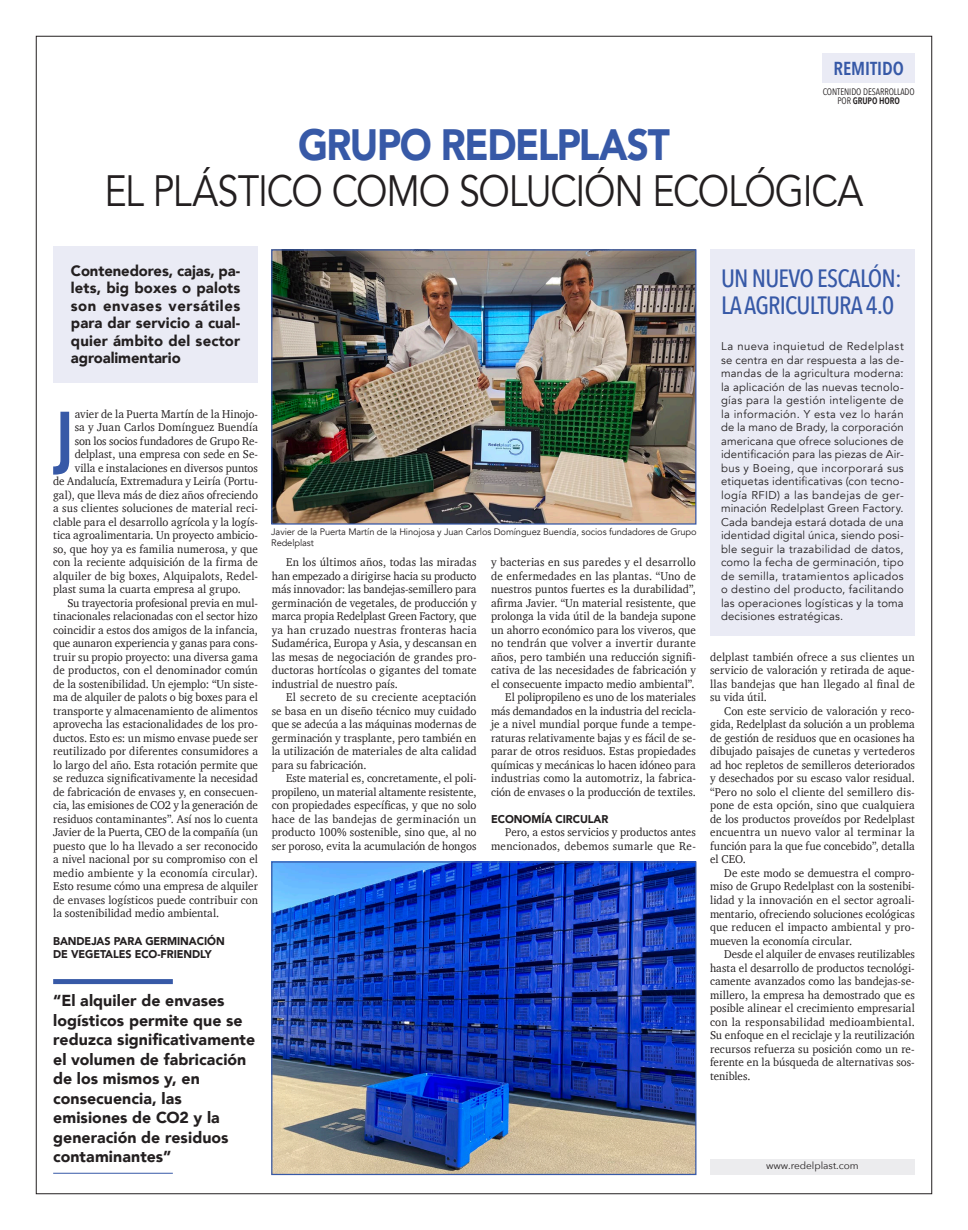
<style>
.page{position:relative;width:968px;height:1230px;background:#fff}
.page>*{position:absolute;margin:0;border:0;box-sizing:border-box;transform-origin:0 0}
.t1{font:600 83.25px "Titillium";color:#3759a7;scale:.95 1}
.t2{font:43.75px "Avenir";letter-spacing:-.035em;color:#231f20;scale:.86 1}
.t3{font:900 43.75px "Avenir";letter-spacing:-.04em;color:#3759a7;scale:.88 1}
.t4{font:500 25px/26.2px "Avenir Next Condensed";letter-spacing:-.03em;color:#3759a7}
.t5{font:600 18.75px "Avenir Next Condensed";color:#3759a7}
.t6{font:900 15.88px/19.5px "Avenir";letter-spacing:.005em;color:#231f20}
.t7{font:900 15px/17.5px "Avenir";letter-spacing:.005em;color:#231f20;text-align:justify}
.t8{font:11.62px/13.5px "Charter";letter-spacing:.005em;color:#231f20;text-align:justify;scale:.95 1}
.t9{font:11.62px "Charter";letter-spacing:.025em;color:#231f20;scale:.95 1}
.t10{font:11.25px/13.5px "Avenir";letter-spacing:.015em;color:#231f20;text-align:justify}
.t11{font:900 11.25px/13.5px "Avenir";letter-spacing:-.005em;color:#231f20;scale:.95 1}
.t12{font:10px "Avenir Next";color:#231f20}
.t13{font:9.38px/11.2px "Avenir";letter-spacing:-.01em;color:#231f20}
.t14{font:9.38px/9.4px "Avenir Next Condensed";letter-spacing:-.005em;color:#231f20;text-align:center}
.s1{font-weight:600}
</style>
<div class="page">
<div style="left:822px;top:53px;width:92px;height:30px;background:#eaebf5"></div>
<img style="left:273px;top:251px;width:421px;height:271px">
<div style="left:271px;top:249px;width:425px;height:275px;border:1px solid #3759a7"></div>
<img style="left:273px;top:863px;width:421px;height:310px">
<div style="left:271px;top:861px;width:425px;height:314px;border:1px solid #3759a7"></div>
<div style="left:53px;top:246px;width:205px;height:137px;background:#eaebf5"></div>
<div style="left:710px;top:250px;width:204px;height:386px;background:#eaebf5"></div>
<div style="left:710px;top:1158px;width:204px;height:16px;background:#ececee"></div>
<div style="left:53px;top:979px;width:120px;height:5px;background:#3759a7"></div>
<hr style="left:53px;top:1172px;width:120px;height:1px;background:#3759a7">
<h3 class="t5" style="left:833px;top:52px;width:72px">REMITIDO</h3>
<p class="t14" style="left:822px;top:86px;width:93px">CONTENIDO DESARROLLADO<br>POR <span class="s1">GRUPO HORO</span></p>
<h2 class="t3" style="left:298px;top:107px;width:424px">GRUPO REDELPLAST</h2>
<h2 class="t2" style="left:105px;top:165px;width:883px">EL PLÁSTICO COMO SOLUCIÓN ECOLÓGICA</h2>
<p class="t7" style="left:71px;top:261px;width:171px">Contenedores, cajas, pa&shy;lets, big boxes o palots son envases versátiles para dar servicio a cual&shy;quier ámbito del sector agroalimentario</p>
<h1 class="t1" style="left:52px;top:377px;width:26px">J</h1>
<p class="t8" style="left:75px;top:407px;width:194px">avier de la Puerta Martín de la Hinojo-</p>
<p class="t8" style="left:75px;top:420px;width:194px">sa y Juan Carlos Domínguez Buendía</p>
<p class="t8" style="left:75px;top:434px;width:194px">son los socios fundadores de Grupo Re-</p>
<p class="t8" style="left:75px;top:447px;width:194px">delplast, una empresa con sede en Se-</p>
<p class="t8" style="left:75px;top:461px;width:194px">villa e instalaciones en diversos puntos</p>
<p class="t8" style="left:53px;top:474px;width:217px">de Andalucía, Extremadura y Leiría (Portu-</p>
<p class="t8" style="left:53px;top:488px;width:217px">gal), que lleva más de diez años ofreciendo</p>
<p class="t8" style="left:53px;top:501px;width:217px">a sus clientes soluciones de material reci-</p>
<p class="t8" style="left:53px;top:515px;width:217px">clable para el desarrollo agrícola y la logís-</p>
<p class="t8" style="left:53px;top:528px;width:217px">tica agroalimentaria. Un proyecto ambicio-</p>
<p class="t8" style="left:53px;top:542px;width:217px">so, que hoy ya es familia numerosa, y que</p>
<p class="t8" style="left:53px;top:555px;width:217px">con la reciente adquisición de la firma de</p>
<p class="t8" style="left:53px;top:569px;width:217px">alquiler de big boxes, Alquipalots, Redel-</p>
<p class="t8" style="left:53px;top:582px;width:199px">plast suma la cuarta empresa al grupo.</p>
<p class="t8" style="left:67px;top:596px;width:202px">Su trayectoria profesional previa en mul-</p>
<p class="t8" style="left:53px;top:609px;width:217px">tinacionales relacionadas con el sector hizo</p>
<p class="t8" style="left:53px;top:623px;width:217px">coincidir a estos dos amigos de la infancia,</p>
<p class="t8" style="left:53px;top:636px;width:217px">que aunaron experiencia y ganas para cons-</p>
<p class="t8" style="left:53px;top:650px;width:217px">truir su propio proyecto: una diversa gama</p>
<p class="t8" style="left:53px;top:663px;width:217px">de productos, con el denominador común</p>
<p class="t8" style="left:53px;top:677px;width:217px">de la sostenibilidad. Un ejemplo: “Un siste-</p>
<p class="t8" style="left:53px;top:690px;width:217px">ma de alquiler de palots o big boxes para el</p>
<p class="t8" style="left:53px;top:704px;width:217px">transporte y almacenamiento de alimentos</p>
<p class="t8" style="left:53px;top:717px;width:217px">aprovecha las estacionalidades de los pro-</p>
<p class="t8" style="left:53px;top:731px;width:217px">ductos. Esto es: un mismo envase puede ser</p>
<p class="t8" style="left:53px;top:744px;width:217px">reutilizado por diferentes consumidores a</p>
<p class="t8" style="left:53px;top:758px;width:217px">lo largo del año. Esta rotación permite que</p>
<p class="t8" style="left:53px;top:771px;width:217px">se reduzca significativamente la necesidad</p>
<p class="t8" style="left:53px;top:785px;width:217px">de fabricación de envases y, en consecuen-</p>
<p class="t8" style="left:53px;top:798px;width:217px">cia, las emisiones de CO2 y la generación de</p>
<p class="t8" style="left:53px;top:812px;width:217px">residuos contaminantes”. Así nos lo cuenta</p>
<p class="t8" style="left:53px;top:825px;width:217px">Javier de la Puerta, CEO de la compañía (un</p>
<p class="t8" style="left:53px;top:839px;width:217px">puesto que lo ha llevado a ser reconocido</p>
<p class="t8" style="left:53px;top:852px;width:217px">a nivel nacional por su compromiso con el</p>
<p class="t9" style="left:53px;top:863px;width:217px">medio ambiente y la economía circular).</p>
<p class="t8" style="left:53px;top:879px;width:217px">Esto resume cómo una empresa de alquiler</p>
<p class="t8" style="left:53px;top:893px;width:217px">de envases logísticos puede contribuir con</p>
<p class="t8" style="left:53px;top:906px;width:176px">la sostenibilidad medio ambiental.</p>
<p class="t11" style="left:53px;top:933px;width:182px">BANDEJAS PARA GERMINACIÓN<br>DE VEGETALES ECO-FRIENDLY</p>
<p class="t13" style="left:271px;top:526px;width:427px">Javier de la Puerta Martín de la Hinojosa y Juan Carlos Domínguez Buendía, socios fundadores de Grupo<br>Redelplast</p>
<p class="t8" style="left:272px;top:555px;width:217px;text-indent:14px">En los últimos años, todas las miradas han empezado a dirigirse hacia su producto más innovador: las bandejas-semillero para germinación de vegetales, de producción y marca propia Redelplast Green Factory, que ya han cruzado nuestras fronteras hacia Sudamérica, Europa y Asia, y descansan en las mesas de negociación de grandes pro&shy;ductoras hortícolas o gigantes del tomate industrial de nuestro país.</p>
<p class="t8" style="left:272px;top:690px;width:217px;text-indent:14px">El secreto de su creciente aceptación se basa en un diseño técnico muy cuidado que se adecúa a las máquinas modernas de germinación y trasplante, pero también en la utilización de materiales de alta calidad para su fabricación.</p>
<p class="t8" style="left:272px;top:771px;width:217px;text-indent:14px">Este material es, concretamente, el poli&shy;propileno, un material altamente resistente, con propiedades específicas, y que no solo hace de las bandejas de germinación un producto 100% sostenible, sino que, al no ser poroso, evita la acumulación de hongos</p>
<p class="t8" style="left:491px;top:555px;width:217px;text-align:right">y bacterias en sus paredes y el desarrollo de enfermedades en las plantas. “Uno de nuestros puntos fuertes es la durabilidad”, afirma Javier. “Un material resistente, que prolonga la vida útil de la bandeja supone un ahorro económico para los viveros, que no tendrán que volver a invertir durante años, pero también una reducción signifi&shy;cativa de las necesidades de fabricación y el consecuente impacto medio ambiental”.<br>El polipropileno es uno de los materiales más demandados en la industria del recicla&shy;je a nivel mundial porque funde a tempe&shy;raturas relativamente bajas y es fácil de se&shy;parar de otros residuos. Estas propiedades químicas y mecánicas lo hacen idóneo para industrias como la automotriz, la fabrica&shy;ción de envases o la producción de textiles.</p>
<p class="t11" style="left:491px;top:812px;width:125px">ECONOMÍA CIRCULAR</p>
<p class="t8" style="left:491px;top:825px;width:217px;text-align:right">Pero, a estos servicios y productos antes mencionados, debemos sumarle que Re-</p>
<h3 class="t6" style="left:53px;top:990px;width:203px">“El alquiler de envases logísticos permite que se reduzca significativamente el volumen de fabricación de los mismos y, en consecuencia, las emisiones de CO2 y la generación de residuos contaminantes”</h3>
<h3 class="t4" style="left:721px;top:265px;width:182px">UN NUEVO ESCALÓN:<br>LA AGRICULTURA 4.0</h3>
<p class="t10" style="left:721px;top:340px;width:184px">La nueva inquietud de Redelplast se centra en dar respuesta a las de&shy;mandas de la agricultura moderna: la aplicación de las nuevas tecnolo&shy;gías para la gestión inteligente de la información. Y esta vez lo harán de la mano de Brady, la corporación americana que ofrece soluciones de identificación para las piezas de Air&shy;bus y Boeing, que incorporará sus etiquetas identificativas (con tecno&shy;logía RFID) a las bandejas de ger&shy;minación Redelplast Green Factory.<br>Cada bandeja estará dotada de una identidad digital única, siendo posi&shy;ble seguir la trazabilidad de datos, como la fecha de germinación, tipo de semilla, tratamientos aplicados o destino del producto, facilitando las operaciones logísticas y la toma decisiones estratégicas.</p>
<p class="t8" style="left:710px;top:650px;width:217px">delplast también ofrece a sus clientes un servicio de valoración y retirada de aque&shy;llas bandejas que han llegado al final de su vida útil.</p>
<p class="t8" style="left:710px;top:704px;width:217px;text-indent:14px">Con este servicio de valoración y reco&shy;gida, Redelplast da solución a un problema de gestión de residuos que en ocasiones ha dibujado paisajes de cunetas y vertederos ad hoc repletos de semilleros deteriorados y desechados por su escaso valor residual. “Pero no solo el cliente del semillero dis&shy;pone de esta opción, sino que cualquiera de los productos proveídos por Redelplast encuentra un nuevo valor al terminar la función para la que fue concebido”, detalla el CEO.</p>
<p class="t8" style="left:710px;top:866px;width:217px;text-indent:14px">De este modo se demuestra el compro&shy;miso de Grupo Redelplast con la sostenibi&shy;lidad y la innovación en el sector agroali&shy;mentario, ofreciendo soluciones ecológicas que reducen el impacto ambiental y pro&shy;mueven la economía circular.</p>
<p class="t8" style="left:710px;top:947px;width:217px;text-indent:14px">Desde el alquiler de envases reutilizables hasta el desarrollo de productos tecnológi&shy;camente avanzados como las bandejas-se&shy;millero, la empresa ha demostrado que es posible alinear el crecimiento empresarial con la responsabilidad medioambiental.<br>Su enfoque en el reciclaje y la reutilización recursos refuerza su posición como un re&shy;ferente en la búsqueda de alternativas sos&shy;tenibles.</p>
<p class="t12" style="left:765px;top:1157px;width:94px">www.redelplast.com</p>
</div>
